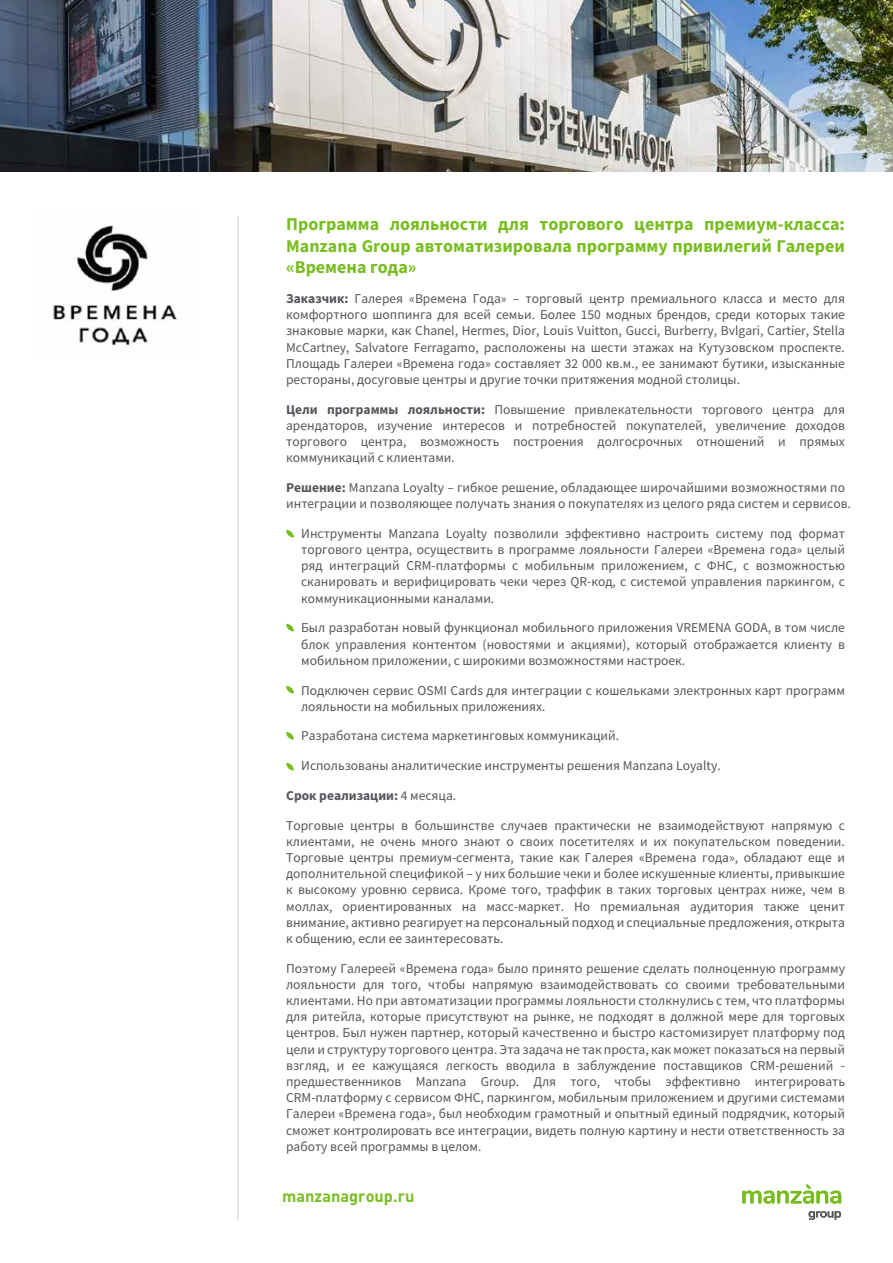
<style>
.page{position:relative;width:893px;height:1263px;background:#fff}
.page>*{position:absolute;margin:0;border:0;box-sizing:border-box;transform-origin:0 0}
.t1{font:700 18px/21.6px "Source Sans Pro";color:#78bd20;text-align:justify}
.t2{font:700 16.35px "DIN Pro";color:#78bd20}
.t3{font:13.5px/16.2px "Source Sans Pro";color:#53565a;text-align:justify}
.s1{font-weight:700}
</style>
<div class="page">
<img style="left:0;top:0;width:893px;height:172px">
<img style="left:785px;top:80px;width:108px;height:92px">
<img style="left:816px;top:16px;width:46px;height:47px">
<svg style="left:809px;top:1211px;width:32px;height:9px"></svg>
<svg style="left:742px;top:1184px;width:99px;height:20px"></svg>
<hr style="left:237px;top:216px;width:2px;height:1004px;background:#000">
<img style="left:53px;top:225px;width:124px;height:120px">
<svg style="left:286px;top:530px;width:8px;height:8px"></svg>
<svg style="left:286px;top:624px;width:8px;height:7px"></svg>
<svg style="left:286px;top:686px;width:8px;height:8px"></svg>
<svg style="left:286px;top:732px;width:8px;height:8px"></svg>
<svg style="left:286px;top:763px;width:8px;height:7px"></svg>
<h1 class="t1" style="left:286px;top:213px;width:560px">Программа лояльности для торгового центра премиум-класса:<br>Manzana Group автоматизировала программу привилегий Галереи «Времена года»</h1>
<p class="t3" style="left:286px;top:290px;width:560px"><span class="s1">Заказчик:</span> Галерея «Времена Года» – торговый центр премиального класса и место для комфортного шоппинга для всей семьи. Более 150 модных брендов, среди которых такие знаковые марки, как Chanel, Hermes, Dior, Louis Vuitton, Gucci, Burberry, Bvlgari, Cartier, Stella McCartney, Salvatore Ferragamo, расположены на шести этажах на Кутузовском проспекте.<br>Площадь Галереи «Времена года» составляет 32 000 кв.м., ее занимают бутики, изысканные рестораны, досуговые центры и другие точки притяжения модной столицы.</p>
<p class="t3" style="left:286px;top:401px;width:560px"><span class="s1">Цели программы лояльности:</span> Повышение привлекательности торгового центра для арендаторов, изучение интересов и потребностей покупателей, увеличение доходов торгового центра, возможность построения долгосрочных отношений и прямых коммуникаций с клиентами.</p>
<p class="t3" style="left:286px;top:479px;width:566px"><span class="s1">Решение:</span> Manzana Loyalty – гибкое решение, обладающее широчайшими возможностями по интеграции и позволяющее получать знания о покупателях из целого ряда систем и сервисов.</p>
<p class="t3" style="left:301px;top:525px;width:545px">Инструменты Manzana Loyalty позволили эффективно настроить систему под формат торгового центра, осуществить в программе лояльности Галереи «Времена года» целый ряд интеграций CRM-платформы с мобильным приложением, с ФНС, с возможностью сканировать и верифицировать чеки через QR-код, с системой управления паркингом, с коммуникационными каналами.</p>
<p class="t3" style="left:301px;top:620px;width:545px">Был разработан новый функционал мобильного приложения VREMENA GODA, в том числе блок управления контентом (новостями и акциями), который отображается клиенту в мобильном приложении, с широкими возможностями настроек.</p>
<p class="t3" style="left:301px;top:682px;width:545px">Подключен сервис OSMI Cards для интеграции с кошельками электронных карт программ лояльности на мобильных приложениях.</p>
<p class="t3" style="left:301px;top:728px;width:320px">Разработана система маркетинговых коммуникаций.</p>
<p class="t3" style="left:301px;top:757px;width:421px">Использованы аналитические инструменты решения Manzana Loyalty.</p>
<p class="t3" style="left:286px;top:780px;width:560px;line-height:29.7px"><span class="s1">Срок реализации:</span> 4 месяца.<br>Торговые центры в большинстве случаев практически не взаимодействуют напрямую с</p>
<p class="t3" style="left:286px;top:833px;width:560px">клиентами, не очень много знают о своих посетителях и их покупательском поведении.<br>Торговые центры премиум-сегмента, такие как Галерея «Времена года», обладают еще и дополнительной спецификой – у них большие чеки и более искушенные клиенты, привыкшие к высокому уровню сервиса. Кроме того, траффик в таких торговых центрах ниже, чем в моллах, ориентированных на масс-маркет. Но премиальная аудитория также ценит внимание, активно реагирует на персональный подход и специальные предложения, открыта к общению, если ее заинтересовать.</p>
<p class="t3" style="left:286px;top:960px;width:560px">Поэтому Галереей «Времена года» было принято решение сделать полноценную программу лояльности для того, чтобы напрямую взаимодействовать со своими требовательными клиентами. Но при автоматизации программы лояльности столкнулись с тем, что платформы для ритейла, которые присутствуют на рынке, не подходят в должной мере для торговых центров. Был нужен партнер, который качественно и быстро кастомизирует платформу под цели и структуру торгового центра. Эта задача не так проста, как может показаться на первый взгляд, и ее кажущаяся легкость вводила в заблуждение поставщиков CRM-решений - предшественников Manzana Group. Для того, чтобы эффективно интегрировать CRM-платформу с сервисом ФНС, паркингом, мобильным приложением и другими системами Галереи «Времена года», был необходим грамотный и опытный единый подрядчик, который сможет контролировать все интеграции, видеть полную картину и нести ответственность за работу всей программы в целом.</p>
<p class="t2" style="left:282px;top:1184px;width:134px">manzanagroup.ru</p>
</div>
